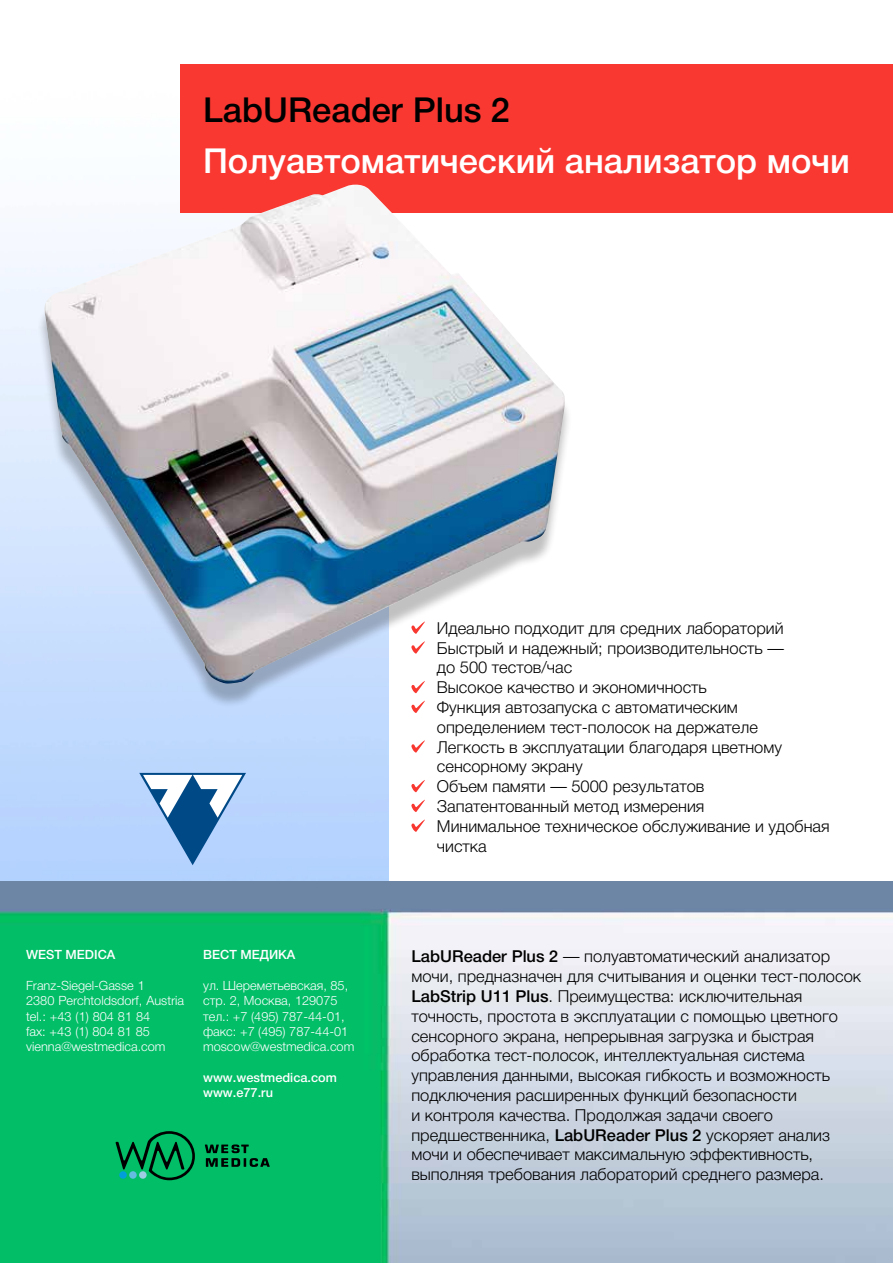
<style>
.page{position:relative;width:893px;height:1263px;background:#fff}
.page>*{position:absolute;margin:0;border:0;box-sizing:border-box;transform-origin:0 0}
.t1{font:500 34.5px "Helvetica Neue LTCYR";color:#fff}
.t2{font:500 34.5px "Helvetica Neue LTCYR";color:#000}
.t3{font:300 16.5px/19.8px "Helvetica Neue LTCYR";color:#000}
.t4{font:300 12.75px/15.3px "Helvetica Neue LTCYR";color:#fff}
.t5{font:500 12.75px/15.3px "Helvetica Neue LTCYR";color:#fff}
.s1{font-weight:500}
</style>
<div class="page">
<img style="left:0;top:64px;width:388px;height:818px">
<img style="left:0;top:882px;width:893px;height:381px">
<div style="left:181px;top:64px;width:712px;height:149px;background:#f83831"></div>
<svg style="left:139px;top:773px;width:107px;height:92px"></svg>
<svg style="left:411px;top:708px;width:9px;height:5px"></svg>
<svg style="left:411px;top:740px;width:14px;height:13px"></svg>
<svg style="left:411px;top:780px;width:14px;height:52px"></svg>
<div style="left:37px;top:194px;width:536px;height:514px;background:#000;opacity:.25"></div>
<img style="left:39px;top:185px;width:528px;height:499px">
<svg style="left:116px;top:1131px;width:79px;height:49px"></svg>
<div style="left:139px;top:1171px;width:8px;height:8px;background:#9ccde4;border-radius:50%"></div>
<div style="left:129px;top:1171px;width:8px;height:8px;background:#64bde1;border-radius:50%"></div>
<div style="left:119px;top:1171px;width:8px;height:8px;background:#009fdb;border-radius:50%"></div>
<svg style="left:205px;top:1144px;width:65px;height:23px"></svg>
<h1 class="t2" style="left:203px;top:91px;width:309px">LabUReader Plus 2</h1>
<h1 class="t1" style="left:203px;top:142px;width:648px">Полуавтоматический анализатор мочи</h1>
<p class="t5" style="left:26px;top:947px;width:91px">WEST MEDICA</p>
<p class="t4" style="left:26px;top:978px;width:160px">Franz-Siegel-Gasse 1<br>2380 Perchtoldsdorf, Austria tel.: +43 (1) 804 81 84<br>fax: +43 (1) 804 81 85 vienna@westmedica.com</p>
<p class="t5" style="left:203px;top:947px;width:94px">ВЕСТ МЕДИКА</p>
<p class="t4" style="left:203px;top:978px;width:153px">ул. Шереметьевская, 85, стр. 2, Москва, 129075 тел.: +7 (495) 787-44-01, факс: +7 (495) 787-44-01 moscow@westmedica.com</p>
<p class="t5" style="left:203px;top:1070px;width:135px">www.westmedica.com www.e77.ru</p>
<p class="t3" style="left:437px;top:618px;width:394px">Идеально подходит для средних лабораторий Быстрый и надежный; производительность —<br>до 500 тестов/час<br>Высокое качество и экономичность<br>Функция автозапуска с автоматическим определением тест-полосок на держателе Легкость в эксплуатации благодаря цветному сенсорному экрану<br>Объем памяти — 5000 результатов Запатентованный метод измерения<br>Минимальное техническое обслуживание и удобная чистка</p>
<p class="t3" style="left:411px;top:947px;width:451px"><span class="s1">LabUReader Plus 2</span> — полуавтоматический анализатор мочи, предназначен для считывания и оценки тест-полосок <span class="s1">LabStrip U11 Plus</span>. Преимущества: исключительная точность, простота в эксплуатации с помощью цветного сенсорного экрана, непрерывная загрузка и быстрая обработка тест-полосок, интеллектуальная система управления данными, высокая гибкость и возможность подключения расширенных функций безопасности<br>и контроля качества. Продолжая задачи своего предшественника, <span class="s1">LabUReader Plus 2</span> ускоряет анализ мочи и обеспечивает максимальную эффективность, выполняя требования лабораторий среднего размера.</p>
</div>
